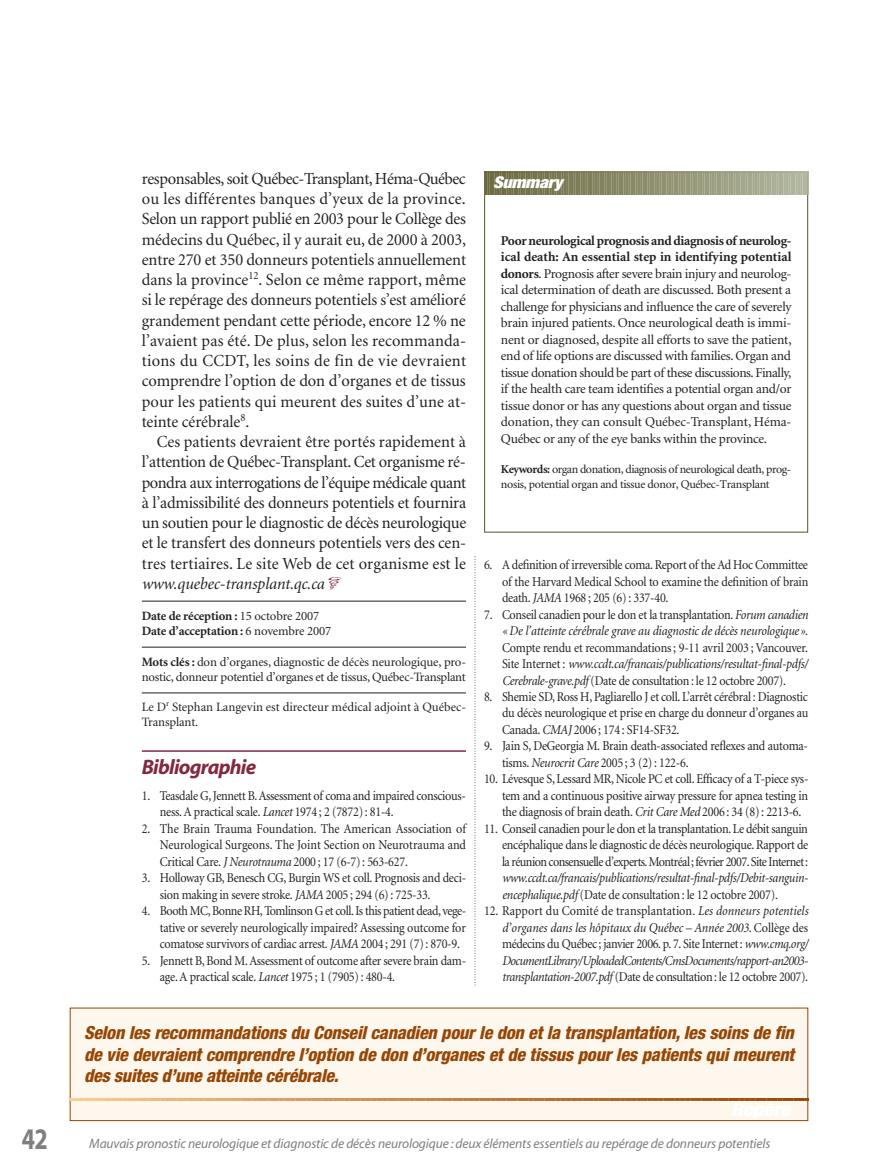
<style>
.page{position:relative;width:878px;height:1175px;background:#fff}
.page>*{position:absolute;margin:0;border:0;box-sizing:border-box;transform-origin:0 0}
.t1{font:700 30px "Myriad";color:#7d7f81;scale:.8 1}
.t2{font:italic 700 21px "Myriad";letter-spacing:-.035em;color:#82293f}
.t3{font:italic 800 condensed 18px/21.8px "Helvetica Neue";letter-spacing:-.015em;color:#974705;text-align:justify}
.t4{font:16.8px/20.2px "Minion";letter-spacing:.005em;color:#231f20;text-align:justify}
.t5{font:italic 16.8px "Minion";letter-spacing:-.005em;color:#231f20}
.t6{font:italic 900 condensed 16.2px "Helvetica Neue";letter-spacing:-.015em;color:#fff;scale:1.11 1}
.t7{font:13.5px/16.5px "Minion";letter-spacing:-.02em;color:#231f20;text-align:justify;scale:.9 1}
.t8{font:13.5px/16.5px "Minion";letter-spacing:-.02em;color:#231f20;text-align:justify}
.t9{font:italic 13.5px/16.5px "Minion";letter-spacing:-.025em;color:#231f20;scale:.9 1}
.t10{font:italic 13.5px "Myriad";letter-spacing:-.01em;color:#7d7f81}
.t11{font:12.75px/15px "Minion";letter-spacing:-.01em;color:#231f20}
.t12{font:700 12.75px/15px "Minion";letter-spacing:-.01em;color:#231f20}
.t13{font:12px/15px "Minion";letter-spacing:-.025em;color:#231f20}
.s1{font-weight:400}
.s2{font-weight:700}
.s3{font-style:italic}
.s4{font-style:normal}
</style>
<div class="page">
<hr style="left:142px;top:601px;width:324px;height:1px;background:#231f20">
<hr style="left:142px;top:647px;width:324px;height:1px;background:#231f20">
<hr style="left:142px;top:692px;width:324px;height:1px;background:#231f20">
<hr style="left:142px;top:750px;width:324px;height:2px;background:#82293f">
<svg style="left:484px;top:172px;width:325px;height:22px;background:#929373"></svg>
<div style="left:70px;top:1008px;width:737px;height:112px;background:#fef7ed"></div>
<svg style="left:70px;top:1098px;width:23px;height:22px"></svg>
<hr style="left:97px;top:1098px;width:2px;height:22px;background:#f9c78a">
<svg style="left:103px;top:1098px;width:109px;height:3px"></svg>
<hr style="left:216px;top:1098px;width:2px;height:22px;background:#e6ae71">
<svg style="left:222px;top:1098px;width:109px;height:3px"></svg>
<hr style="left:335px;top:1098px;width:2px;height:22px;background:#d59559">
<svg style="left:341px;top:1098px;width:255px;height:3px"></svg>
<hr style="left:600px;top:1098px;width:2px;height:22px;background:#b16728">
<svg style="left:606px;top:1098px;width:109px;height:3px"></svg>
<hr style="left:719px;top:1098px;width:2px;height:22px;background:#a25414">
<svg style="left:725px;top:1098px;width:82px;height:3px"></svg>
<svg style="left:474px;top:556px;width:1px;height:429px"></svg>
<h1 class="t1" style="left:22px;top:1127px;width:34px">42</h1>
<p class="t4" style="left:142px;top:170px;width:326px">responsables, soit Québec-Transplant, Héma-Québec ou les différentes banques d’yeux de la province.<br>Selon un rapport publié en 2003 pour le Collège des médecins du Québec, il y aurait eu, de 2000 à 2003, entre 270 et 350 donneurs potentiels annuellement dans la province<sup>12</sup>. Selon ce même rapport, même si le repérage des donneurs potentiels s’est amélioré grandement pendant cette période, encore 12 % ne l’avaient pas été. De plus, selon les recommanda&shy;tions du CCDT, les soins de fin de vie devraient comprendre l’option de don d’organes et de tissus pour les patients qui meurent des suites d’une at&shy;teinte cérébrale<sup>8</sup>.</p>
<p class="t4" style="left:142px;top:433px;width:326px;text-indent:15px">Ces patients devraient être portés rapidement à l’attention de Québec-Transplant. Cet organisme ré&shy;pondra aux interrogations de l’équipe médicale quant à l’admissibilité des donneurs potentiels et fournira un soutien pour le diagnostic de décès neurologique et le transfert des donneurs potentiels vers des cen&shy;tres tertiaires. Le site Web de cet organisme est le</p>
<p class="t5" style="left:142px;top:577px;width:184px">www.quebec-transplant.qc.ca</p>
<p class="t12" style="left:142px;top:609px;width:191px">Date de réception : <span class="s1">15 octobre 2007<br></span>Date d’acceptation : <span class="s1">6 novembre 2007</span></p>
<p class="t11" style="left:142px;top:655px;width:326px"><span class="s2">Mots clés :</span> don d’organes, diagnostic de décès neurologique, pro&shy;nostic, donneur potentiel d’organes et de tissus, Québec-Transplant</p>
<p class="t11" style="left:142px;top:700px;width:326px">Le D<sup>r</sup> Stephan Langevin est directeur médical adjoint à Québec-<br>Transplant.</p>
<h2 class="t2" style="left:142px;top:759px;width:116px">Bibliographie</h2>
<p class="t7" style="left:160px;top:788px;width:341px;text-indent:-18px">1. Teasdale G, Jennett B. Assessment of coma and impaired conscious&shy;ness. A practical scale. <span class="s3">Lancet</span> 1974 ; 2 (7872) : 81-4.</p>
<p class="t7" style="left:160px;top:821px;width:342px;text-indent:-18px">2. The Brain Trauma Foundation. The American Association of Neurological Surgeons. The Joint Section on Neurotrauma and Critical Care. <span class="s3">J Neurotrauma</span> 2000 ; 17 (6-7) : 563-627.</p>
<p class="t7" style="left:160px;top:871px;width:342px;text-indent:-18px">3. Holloway GB, Benesch CG, Burgin WS et coll. Prognosis and deci&shy;sion making in severe stroke. <span class="s3">JAMA</span> 2005 ; 294 (6) : 725-33.</p>
<p class="t7" style="left:160px;top:904px;width:342px;text-indent:-18px">4. Booth MC,Bonne RH, Tomlinson G et coll. Is this patient dead, vege&shy;tative or severely neurologically impaired? Assessing outcome for comatose survivors of cardiac arrest. <span class="s3">JAMA</span> 2004 ; 291 (7) : 870-9.</p>
<p class="t7" style="left:160px;top:953px;width:342px;text-indent:-18px">5. Jennett B, Bond M. Assessment of outcome after severe brain dam&shy;age. A practical scale. <span class="s3">Lancet</span> 1975 ; 1 (7905) : 480-4.</p>
<p class="t6" style="left:493px;top:177px;width:64px">Summary</p>
<p class="t8" style="left:501px;top:233px;width:292px"><span class="s2">Poor neurological prognosis and diagnosis of neurolog&shy;ical death: An essential step in identifying potential donors</span>. Prognosis after severe brain injury and neurolog&shy;ical determination of death are discussed. Both present a challenge for physicians and influence the care of severely brain injured patients. Once neurological death is immi&shy;nent or diagnosed, despite all efforts to save the patient, end of life options are discussed with families. Organ and tissue donation should be part of these discussions. Finally, if the health care team identifies a potential organ and/or tissue donor or has any questions about organ and tissue donation, they can consult Québec-Transplant, Héma-Québec or any of the eye banks within the province.</p>
<p class="t13" style="left:501px;top:462px;width:292px"><span class="s2">Keywords:</span> organ donation, diagnosis of neurological death, prog&shy;nosis, potential organ and tissue donor, Québec-Transplant</p>
<p class="t7" style="left:502px;top:558px;width:342px;text-indent:-18px">6. A definition of irreversible coma. Report of the Ad Hoc Committee of the Harvard Medical School to examine the definition of brain death. <span class="s3">JAMA</span> 1968 ; 205 (6) : 337-40.</p>
<p class="t7" style="left:502px;top:607px;width:342px;text-indent:-18px">7. Conseil canadien pour le don et la transplantation.<span class="s3">Forum canadien « De l’atteinte cérébrale grave au diagnostic de décès neurologique »</span>.<br>Compte rendu et recommandations ; 9-11 avril 2003 ; Vancouver.<br>Site Internet : <span class="s3">www.ccdt.ca/francais/publications/resultat-final-pdfs/ Cerebrale-grave.pdf</span> (Date de consultation : le 12 octobre 2007).</p>
<p class="t7" style="left:502px;top:689px;width:342px;text-indent:-18px">8. Shemie SD, Ross H, Pagliarello J et coll. L’arrêt cérébral : Diagnostic du décès neurologique et prise en charge du donneur d’organes au Canada. <span class="s3">CMAJ</span> 2006 ; 174 : SF14-SF32.</p>
<p class="t7" style="left:502px;top:739px;width:341px;text-indent:-18px">9. Jain S, DeGeorgia M. Brain death-associated reflexes and automa&shy;tisms. <span class="s3">Neurocrit Care</span> 2005 ; 3 (2) : 122-6.</p>
<p class="t7" style="left:502px;top:772px;width:342px;text-indent:-18px">10. Lévesque S, Lessard MR, Nicole PC et coll. Efficacy of a T-piece sys&shy;tem and a continuous positive airway pressure for apnea testing in the diagnosis of brain death. <span class="s3">Crit Care Med</span> 2006 : 34 (8) : 2213-6.</p>
<p class="t7" style="left:502px;top:821px;width:342px;text-indent:-18px">11. Conseil canadien pour le don et la transplantation. Le débit sanguin encéphalique dans le diagnostic de décès neurologique. Rapport de la réunion consensuelle d’experts.Montréal; février 2007.Site Internet:</p>
<p class="t9" style="left:502px;top:871px;width:341px">www.ccdt.ca/francais/publications/resultat-final-pdfs/Debit-sanguin&shy;encephalique.pdf<span class="s4">(Date de consultation : le 12 octobre 2007).</span></p>
<p class="t9" style="left:502px;top:904px;width:342px;text-align:justify;text-indent:-18px"><span class="s4">12. Rapport du Comité de transplantation.</span> Les donneurs potentiels d’organes dans les hôpitaux du Québec – Année 2003<span class="s4">. Collège des médecins du Québec; janvier 2006. p. 7. Site Internet:</span> www.cmq.org/ DocumentLibrary/UploadedContents/CmsDocuments/rapport-an2003- transplantation-2007.pdf <span class="s4">(Date de consultation : le 12 octobre 2007).</span></p>
<h3 class="t3" style="left:84px;top:1023px;width:711px">Selon les recommandations du Conseil canadien pour le don et la transplantation, les soins de fin de vie devraient comprendre l’option de don d’organes et de tissus pour les patients qui meurent des suites d’une atteinte cérébrale.</h3>
<p class="t10" style="left:89px;top:1138px;width:682px">Mauvais pronostic neurologique et diagnostic de décès neurologique :deux éléments essentiels au repérage de donneurs potentiels</p>
</div>
